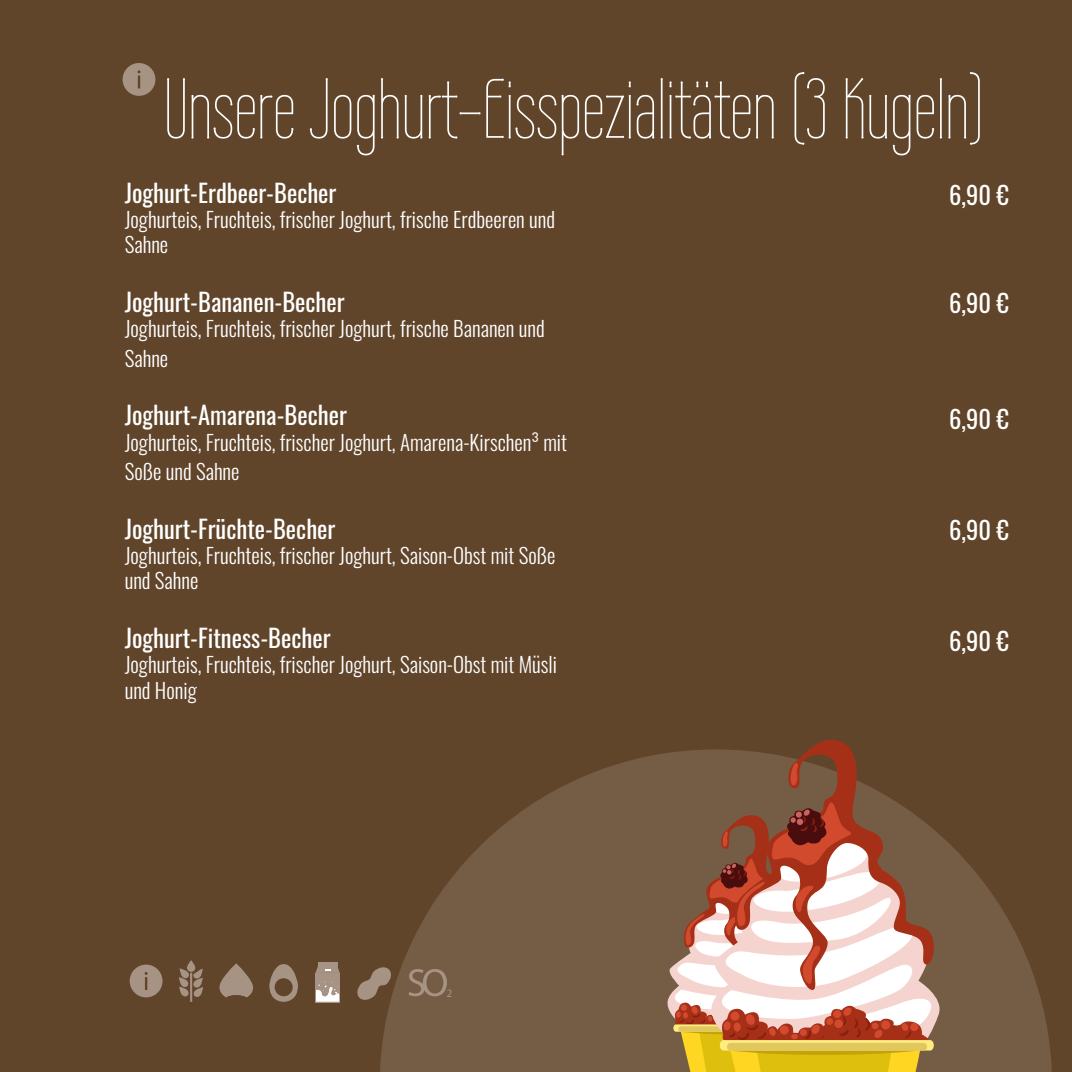
<style>
.page{position:relative;width:1072px;height:1072px;background:#fff}
.page>*{position:absolute;margin:0;border:0;box-sizing:border-box;transform-origin:0 0}
.t1{font:84px "Wire One";color:#fff}
.t2{font:24.5px "Oswald";color:#fff}
.t3{font:300 21px/25.2px "Oswald";color:#fff}
</style>
<div class="page">
<div style="left:0;top:0;width:1071px;height:1071px;background:#61452b"></div>
<svg style="left:380px;top:749px;width:672px;height:322px;fill:#755c45"></svg>
<svg style="left:708px;top:788px;width:236px;height:260px;fill:#755c45"></svg>
<svg style="left:733px;top:740px;width:202px;height:61px"></svg>
<svg style="left:790px;top:760px;width:9px;height:25px"></svg>
<svg style="left:656px;top:801px;width:282px;height:270px;background:#bf9479"></svg>
<div style="left:727px;top:1042px;width:200px;height:8px;background:#e0c75e;border-radius:4px"></div>
<svg style="left:123px;top:63px;width:32px;height:33px"></svg>
<svg style="left:130px;top:964px;width:32px;height:33px"></svg>
<svg style="left:187px;top:961px;width:8px;height:10px"></svg>
<svg style="left:179px;top:968px;width:24px;height:33px"></svg>
<svg style="left:219px;top:963px;width:34px;height:34px"></svg>
<svg style="left:226px;top:995px;width:20px;height:4px"></svg>
<svg style="left:269px;top:964px;width:29px;height:38px"></svg>
<div style="left:315px;top:972px;width:25px;height:30px;background:#a79383"></div>
<hr style="left:318px;top:962px;width:19px;height:4px;background:#a79383">
<svg style="left:316px;top:965px;width:24px;height:7px"></svg>
<svg style="left:316px;top:978px;width:23px;height:23px"></svg>
<svg style="left:357px;top:965px;width:35px;height:36px"></svg>
<svg style="left:408px;top:969px;width:43px;height:27px"></svg>
<p class="t1" style="left:164px;top:63px;width:821px">Unsere Joghurt-Eisspezialitäten (3 Kugeln)</p>
<p class="t2" style="left:125px;top:171px;width:213px">Joghurt-Erdbeer-Becher</p>
<p class="t3" style="left:125px;top:205px;width:432px">Joghurteis, Fruchteis, frischer Joghurt, frische Erdbeeren und<br>Sahne</p>
<p class="t2" style="left:125px;top:280px;width:221px">Joghurt-Bananen-Becher</p>
<p class="t3" style="left:125px;top:312px;width:421px;line-height:29.4px">Joghurteis, Fruchteis, frischer Joghurt, frische Bananen und<br>Sahne</p>
<p class="t2" style="left:125px;top:393px;width:224px">Joghurt-Amarena-Becher</p>
<p class="t3" style="left:125px;top:425px;width:444px;line-height:29.4px">Joghurteis, Fruchteis, frischer Joghurt, Amarena-Kirschen³ mit<br>Soße und Sahne</p>
<p class="t2" style="left:125px;top:507px;width:212px">Joghurt-Früchte-Becher</p>
<p class="t3" style="left:125px;top:541px;width:432px">Joghurteis, Fruchteis, frischer Joghurt, Saison-Obst mit Soße und Sahne</p>
<p class="t2" style="left:125px;top:616px;width:207px">Joghurt-Fitness-Becher</p>
<p class="t3" style="left:125px;top:650px;width:434px">Joghurteis, Fruchteis, frischer Joghurt, Saison-Obst mit Müsli und Honig</p>
<p class="t2" style="left:949px;top:174px;width:61px">6,90 €</p>
<p class="t2" style="left:949px;top:281px;width:61px">6,90 €</p>
<p class="t2" style="left:949px;top:397px;width:61px">6,90 €</p>
<p class="t2" style="left:949px;top:508px;width:61px">6,90 €</p>
<p class="t2" style="left:949px;top:619px;width:61px">6,90 €</p>
</div>
